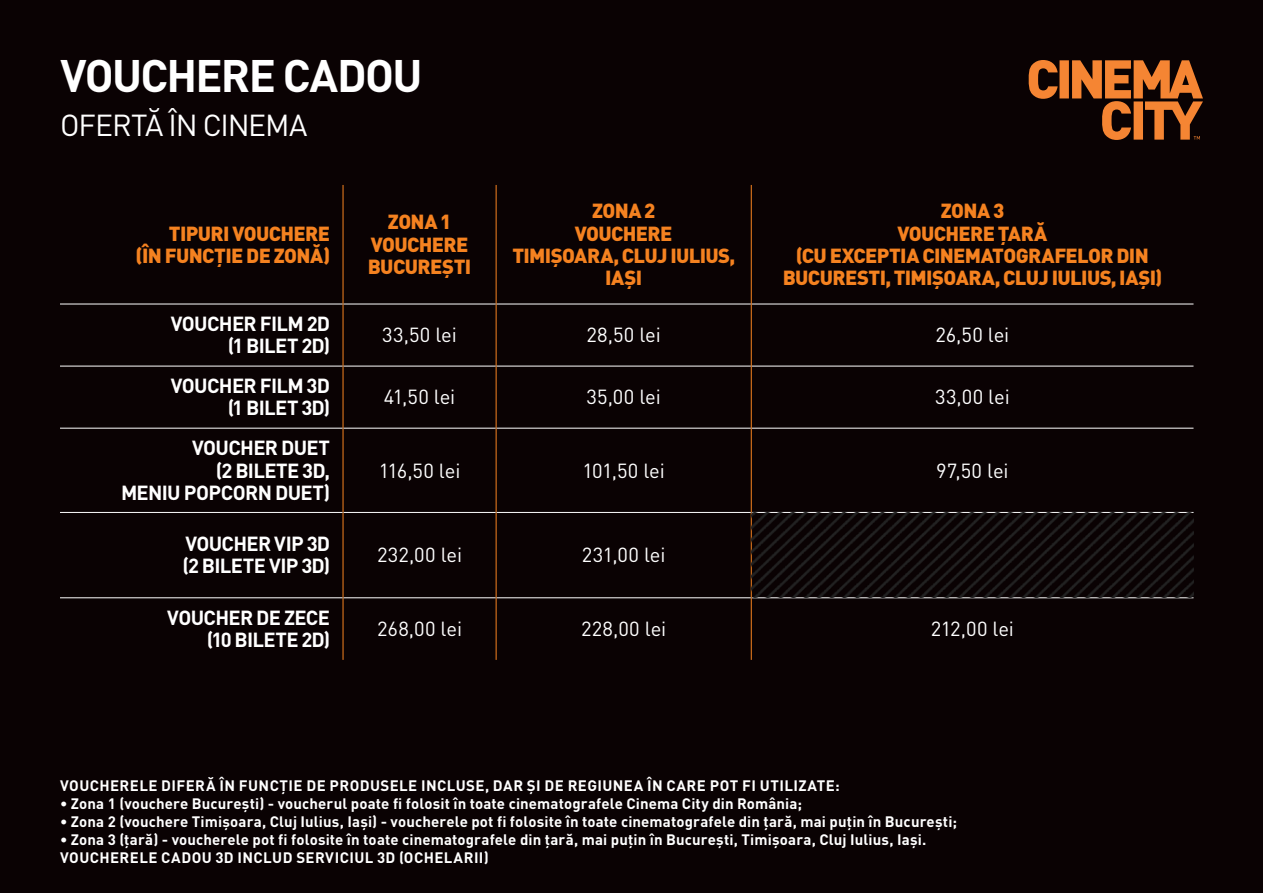
<style>
.page{position:relative;width:1263px;height:893px;background:#0a0203}
.page>*{position:absolute;margin:0;border:0;box-sizing:border-box;transform-origin:0 0}
.t1{font:700 45px "DIN Pro";letter-spacing:-.04em;color:#fff}
.t2{font:30px "DIN Pro";letter-spacing:-.04em;color:#fff}
.t3{font:900 20.25px/22.2px "DIN Pro";letter-spacing:-.03em;color:#f58220;text-align:center}
.t4{font:700 20.25px/22.2px "DIN Pro";letter-spacing:-.035em;color:#fff;text-align:right}
.t5{font:20.25px "DIN Pro";letter-spacing:-.005em;color:#fff}
.t6{font:700 15px/18px "DIN Pro";letter-spacing:.01em;color:#fff}
.t7{font:700 15px "DIN Pro";letter-spacing:.03em;color:#fff}
</style>
<div class="page">
<hr style="left:342px;top:185px;width:1px;height:119px;background:#f58220">
<hr style="left:496px;top:185px;width:1px;height:119px;background:#f58220">
<hr style="left:751px;top:185px;width:1px;height:119px;background:#f58220">
<hr style="left:342px;top:304px;width:1px;height:62px;background:#f58220">
<hr style="left:496px;top:304px;width:1px;height:62px;background:#f58220">
<hr style="left:751px;top:304px;width:1px;height:62px;background:#f58220">
<hr style="left:342px;top:366px;width:1px;height:62px;background:#f58220">
<hr style="left:496px;top:366px;width:1px;height:62px;background:#f58220">
<hr style="left:751px;top:366px;width:1px;height:62px;background:#f58220">
<hr style="left:342px;top:428px;width:1px;height:84px;background:#f58220">
<hr style="left:496px;top:428px;width:1px;height:84px;background:#f58220">
<hr style="left:751px;top:428px;width:1px;height:84px;background:#f58220">
<hr style="left:342px;top:512px;width:1px;height:86px;background:#f58220">
<hr style="left:496px;top:512px;width:1px;height:86px;background:#f58220">
<hr style="left:751px;top:512px;width:1px;height:86px;background:#f58220">
<hr style="left:342px;top:598px;width:1px;height:62px;background:#f58220">
<hr style="left:496px;top:598px;width:1px;height:62px;background:#f58220">
<hr style="left:751px;top:598px;width:1px;height:62px;background:#f58220">
<hr style="left:60px;top:304px;width:282px;height:1px;background:#fff">
<hr style="left:343px;top:304px;width:153px;height:1px;background:#fff">
<hr style="left:497px;top:304px;width:254px;height:1px;background:#fff">
<hr style="left:752px;top:304px;width:441px;height:1px;background:#fff">
<hr style="left:60px;top:366px;width:282px;height:1px;background:#fff">
<hr style="left:343px;top:366px;width:153px;height:1px;background:#fff">
<hr style="left:497px;top:366px;width:254px;height:1px;background:#fff">
<hr style="left:752px;top:366px;width:441px;height:1px;background:#fff">
<hr style="left:60px;top:428px;width:282px;height:1px;background:#fff">
<hr style="left:343px;top:428px;width:153px;height:1px;background:#fff">
<hr style="left:497px;top:428px;width:254px;height:1px;background:#fff">
<hr style="left:752px;top:428px;width:441px;height:1px;background:#fff">
<hr style="left:60px;top:512px;width:282px;height:1px;background:#fff">
<hr style="left:343px;top:512px;width:153px;height:1px;background:#fff">
<hr style="left:497px;top:512px;width:254px;height:1px;background:#fff">
<hr style="left:752px;top:512px;width:441px;height:1px;background:#fff">
<hr style="left:60px;top:597px;width:282px;height:1px;background:#fff">
<hr style="left:343px;top:597px;width:153px;height:1px;background:#fff">
<hr style="left:497px;top:597px;width:254px;height:1px;background:#fff">
<hr style="left:752px;top:597px;width:441px;height:1px;background:#fff">
<img style="left:752px;top:513px;width:441px;height:84px">
<svg style="left:1028px;top:60px;width:175px;height:80px"></svg>
<h1 class="t1" style="left:60px;top:38px;width:364px">VOUCHERE CADOU</h1>
<h2 class="t2" style="left:60px;top:102px;width:249px">OFERTĂ ÎN CINEMA</h2>
<h3 class="t3" style="left:135px;top:219px;width:196px;text-align:right">TIPURI VOUCHERE<br>(ÎN FUNCȚIE DE ZONĂ)</h3>
<h3 class="t3" style="left:368px;top:208px;width:105px">ZONA 1<br>VOUCHERE<br>BUCUREȘTI</h3>
<h3 class="t3" style="left:512px;top:197px;width:224px">ZONA 2<br>VOUCHERE<br>TIMIȘOARA, CLUJ IULIUS,<br>IAȘI</h3>
<h3 class="t3" style="left:783px;top:197px;width:381px">ZONA 3<br>VOUCHERE ȚARĂ<br>(CU EXCEPTIA CINEMATOGRAFELOR DIN<br>BUCURESTI, TIMIȘOARA, CLUJ IULIUS, IAȘI)</h3>
<h3 class="t4" style="left:171px;top:310px;width:161px">VOUCHER FILM 2D (1 BILET 2D)</h3>
<h3 class="t5" style="left:382px;top:319px;width:76px">33,50 lei</h3>
<h3 class="t5" style="left:586px;top:319px;width:76px">28,50 lei</h3>
<h3 class="t5" style="left:935px;top:319px;width:75px">26,50 lei</h3>
<h3 class="t4" style="left:171px;top:372px;width:161px">VOUCHER FILM 3D (1 BILET 3D)</h3>
<h3 class="t5" style="left:384px;top:381px;width:73px">41,50 lei</h3>
<h3 class="t5" style="left:586px;top:381px;width:76px">35,00 lei</h3>
<h3 class="t5" style="left:935px;top:381px;width:76px">33,00 lei</h3>
<h3 class="t4" style="left:121px;top:434px;width:211px">VOUCHER DUET<br>(2 BILETE 3D,<br>MENIU POPCORN DUET)</h3>
<h3 class="t5" style="left:379px;top:454px;width:83px">116,50 lei</h3>
<h3 class="t5" style="left:582px;top:454px;width:84px">101,50 lei</h3>
<h3 class="t5" style="left:936px;top:454px;width:74px">97,50 lei</h3>
<h3 class="t4" style="left:182px;top:530px;width:149px;text-align:left">VOUCHER VIP 3D (2 BILETE VIP 3D)</h3>
<h3 class="t5" style="left:377px;top:539px;width:87px">232,00 lei</h3>
<h3 class="t5" style="left:582px;top:539px;width:85px">231,00 lei</h3>
<h3 class="t4" style="left:167px;top:604px;width:164px">VOUCHER DE ZECE (10 BILETE 2D)</h3>
<h3 class="t5" style="left:377px;top:613px;width:87px">268,00 lei</h3>
<h3 class="t5" style="left:581px;top:613px;width:87px">228,00 lei</h3>
<h3 class="t5" style="left:931px;top:613px;width:85px">212,00 lei</h3>
<p class="t7" style="left:60px;top:773px;width:781px">VOUCHERELE DIFERĂ ÎN FUNCȚIE DE PRODUSELE INCLUSE, DAR ȘI DE REGIUNEA ÎN CARE POT FI UTILIZATE:</p>
<p class="t6" style="left:60px;top:793px;width:744px">• Zona 1 (vouchere București) - voucherul poate fi folosit în toate cinematografele Cinema City din România;</p>
<p class="t6" style="left:60px;top:811px;width:898px">• Zona 2 (vouchere Timișoara, Cluj Iulius, Iași) - voucherele pot fi folosite în toate cinematografele din țară, mai puțin în București;</p>
<p class="t6" style="left:60px;top:829px;width:868px">• Zona 3 (țară) - voucherele pot fi folosite în toate cinematografele din țară, mai puțin în București, Timișoara, Cluj Iulius, Iași.<br>VOUCHERELE CADOU 3D INCLUD SERVICIUL 3D (OCHELARII)</p>
</div>
